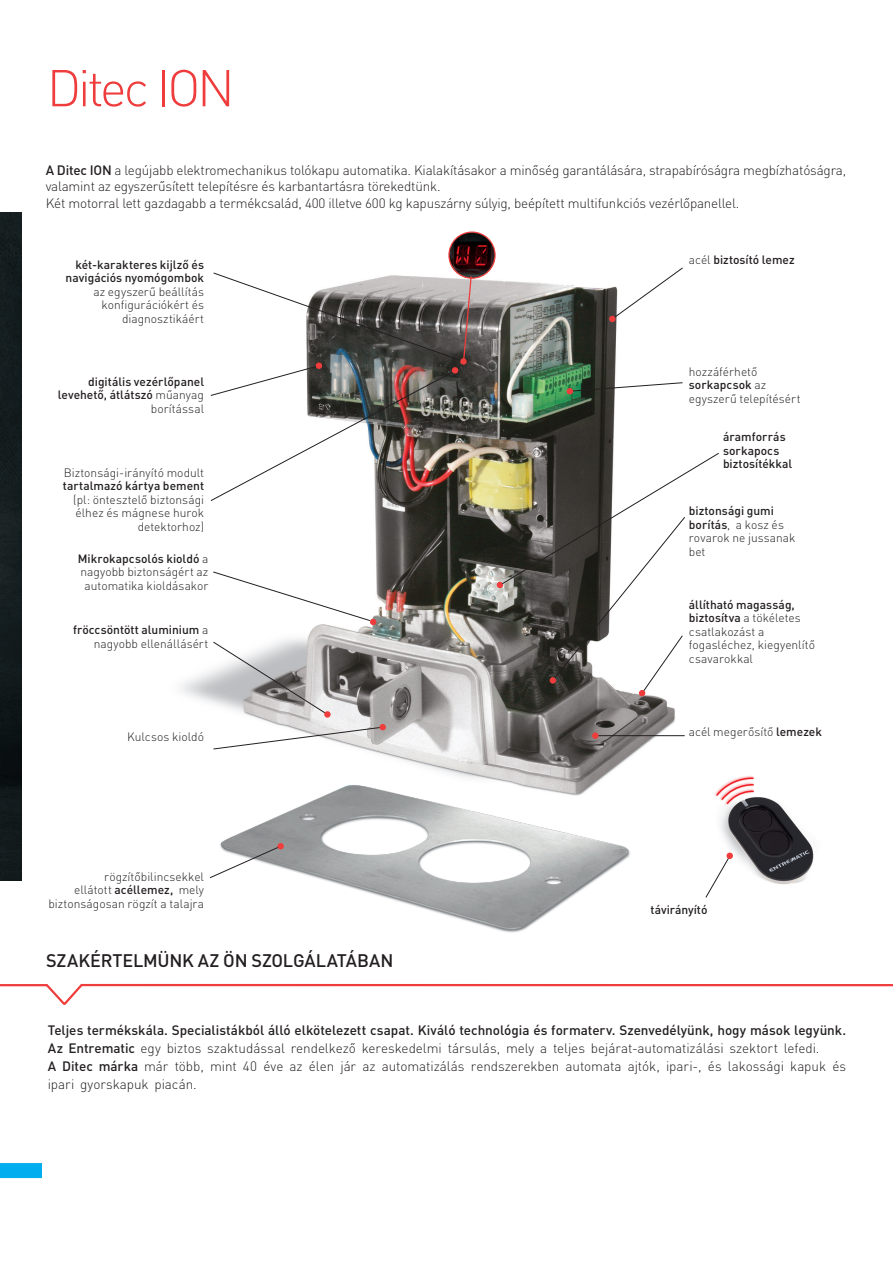
<style>
.page{position:relative;width:893px;height:1263px;background:#fff}
.page>*{position:absolute;margin:0;border:0;box-sizing:border-box;transform-origin:0 0}
.t1{font:300 51px "DIN Pro";letter-spacing:-.065em;color:#ee3d3c}
.t2{font:500 18px "DIN Pro";letter-spacing:-.005em;color:#231f20}
.t3{font:300 13.5px/18px "DIN Pro";letter-spacing:-.015em;color:#231f20}
.t4{font:300 12px/13.5px "DIN Pro";color:#231f20;text-align:right}
.t5{font:500 12px/13.5px "DIN Pro";color:#231f20;text-align:right}
.s1{font-weight:500}
.s2{font-weight:300}
</style>
<div class="page">
<div style="left:0;top:213px;width:21px;height:667px;background:#131c1e"></div>
<img style="left:180px;top:234px;width:505px;height:536px">
<img style="left:220px;top:770px;width:410px;height:163px">
<img style="left:720px;top:797px;width:94px;height:88px">
<svg style="left:714px;top:775px;width:45px;height:32px"></svg>
<svg style="left:0;top:1163px;width:42px;height:16px"></svg>
<svg style="left:210px;top:845px;width:71px;height:33px"></svg>
<hr style="left:595px;top:735px;width:90px;height:1px;background:#231f20">
<img style="left:449px;top:232px;width:46px;height:46px;border-radius:23px">
<div style="left:448px;top:231px;width:48px;height:48px;border:1px solid #ee3d3c;border-radius:50%"></div>
<svg style="left:210px;top:272px;width:262px;height:229px"></svg>
<svg style="left:213px;top:641px;width:115px;height:74px"></svg>
<svg style="left:213px;top:726px;width:170px;height:24px"></svg>
<svg style="left:611px;top:267px;width:72px;height:53px"></svg>
<svg style="left:567px;top:382px;width:116px;height:12px"></svg>
<div style="left:452px;top:367px;width:6px;height:7px;background:#ee3d3c;border-radius:50%"></div>
<svg style="left:460px;top:358px;width:7px;height:7px"></svg>
<div style="left:316px;top:362px;width:6px;height:7px;background:#ee3d3c;border-radius:50%"></div>
<div style="left:592px;top:732px;width:6px;height:7px;background:#ee3d3c;border-radius:50%"></div>
<div style="left:324px;top:711px;width:7px;height:7px;background:#ee3d3c;border-radius:50%"></div>
<div style="left:379px;top:724px;width:7px;height:6px;background:#ee3d3c;border-radius:50%"></div>
<div style="left:277px;top:843px;width:7px;height:6px;background:#ee3d3c;border-radius:50%"></div>
<svg style="left:705px;top:855px;width:25px;height:43px"></svg>
<div style="left:726px;top:853px;width:7px;height:6px;background:#ee3d3c;border-radius:50%"></div>
<svg style="left:0;top:983px;width:893px;height:22px"></svg>
<div style="left:609px;top:316px;width:7px;height:6px;background:#ee3d3c;border-radius:50%"></div>
<svg style="left:212px;top:571px;width:164px;height:54px"></svg>
<svg style="left:497px;top:452px;width:222px;height:244px"></svg>
<hr style="left:892px;top:0;width:1px;height:612px;background:#ee3d3c">
<h1 class="t1" style="left:47px;top:53px;width:189px">Ditec ION</h1>
<p class="t3" style="left:46px;top:161px;width:802px;line-height:16.5px"><span class="s1">A Ditec ION</span> a legújabb elektromechanikus tolókapu automatika. Kialakításakor a minőség garantálására, strapabíróságra megbízhatóságra, valamint az egyszerűsített telepítésre és karbantartásra törekedtünk.<br>Két motorral lett gazdagabb a termékcsalád, 400 illetve 600 kg kapuszárny súlyig, beépített multifunkciós vezérlőpanellel.</p>
<p class="t5" style="left:66px;top:257px;width:140px">két-karakteres kijlző és navigációs nyomógombok</p>
<p class="t4" style="left:94px;top:284px;width:112px">az egyszerű beállítás konfigurációkért és diagnosztikáért</p>
<p class="t5" style="left:58px;top:374px;width:148px">digitális vezérlőpanel levehető, átlátszó <span class="s2">műanyag borítással</span></p>
<p class="t4" style="left:64px;top:465px;width:142px">Biztonsági-irányító modult</p>
<p class="t5" style="left:63px;top:479px;width:143px">tartalmazó kártya bement</p>
<p class="t4" style="left:73px;top:492px;width:132px">(pl: öntesztelő biztonsági élhez és mágnese hurok detektorhoz)</p>
<p class="t4" style="left:78px;top:551px;width:132px;text-align:center"><span class="s1">Mikrokapcsolós kioldó</span> a nagyobb biztonságért az automatika kioldásakor</p>
<p class="t5" style="left:73px;top:623px;width:137px">fröccsöntött aluminium <span class="s2">a nagyobb ellenállásért</span></p>
<p class="t5" style="left:689px;top:253px;width:107px"><span class="s2">acél</span> biztosító lemez</p>
<p class="t4" style="left:689px;top:364px;width:113px;text-align:left">hozzáférhető <span class="s1">sorkapcsok</span> az egyszerű telepítésért</p>
<p class="t5" style="left:723px;top:430px;width:71px;text-align:left">áramforrás sorkapocs biztosítékkal</p>
<p class="t4" style="left:689px;top:504px;width:108px;text-align:left"><span class="s1">biztonsági gumi borítás</span>, a kosz és rovarok ne jussanak bet</p>
<p class="t4" style="left:689px;top:597px;width:128px;text-align:left"><span class="s1">állítható magasság, biztosítva</span> a tökéletes csatlakozást a fogasléchez, kiegyenlítő csavarokkal</p>
<p class="t4" style="left:127px;top:730px;width:78px">Kulcsos kioldó</p>
<p class="t4" style="left:689px;top:725px;width:135px">acél megerősítő <span class="s1">lemezek</span></p>
<p class="t4" style="left:48px;top:869px;width:157px">rögzítőbilincsekkel<br>ellátott <span class="s1">acéllemez,</span> mely biztonságosan rögzít a talajra</p>
<h2 class="t2" style="left:46px;top:948px;width:349px">SZAKÉRTELMÜNK AZ ÖN SZOLGÁLATÁBAN</h2>
<p class="t5" style="left:651px;top:903px;width:58px">távirányító</p>
<p class="t3" style="left:48px;top:1021px;width:800px"><span class="s1">Teljes termékskála. Specialistákból álló elkötelezett csapat. Kiváló technológia és formaterv. Szenvedélyünk, hogy mások legyünk.<br>Az Entrematic</span> egy biztos szaktudással rendelkező kereskedelmi társulás, mely a teljes bejárat-automatizálási szektort lefedi.<br><span class="s1">A Ditec márka</span> már több, mint 40 éve az élen jár az automatizálás rendszerekben automata ajtók, ipari-, és lakossági kapuk és ipari gyorskapuk piacán.</p>
</div>
